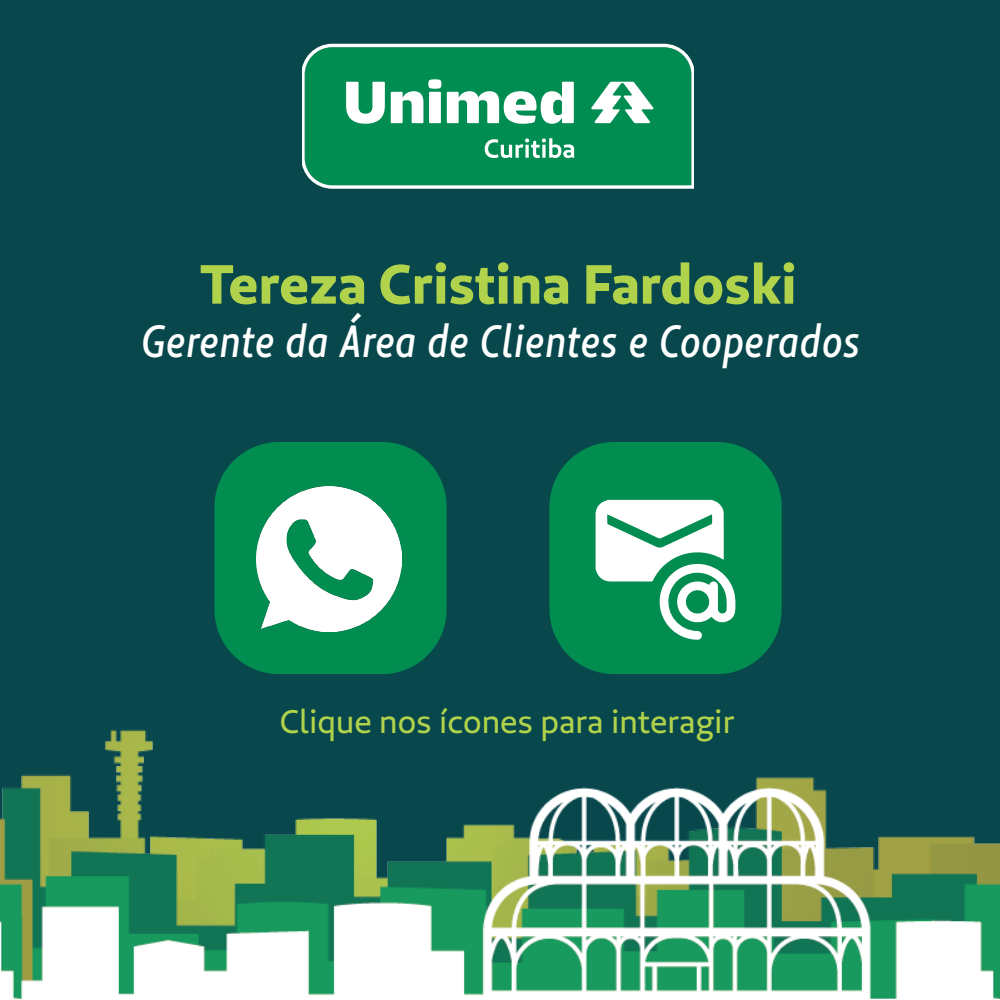
<style>
.page{position:relative;width:1000px;height:1000px;background:#fff}
.page>*{position:absolute;margin:0;border:0;box-sizing:border-box;transform-origin:0 0}
.t1{font:55px "Unimed Sans 2020 Bold";color:#b1d34b}
.t2{font:italic condensed 45px "Unimed Sans 2020 Regular";color:#fff}
.t3{font:32.5px "Unimed Sans 2020 Regular";color:#b1d34b}
</style>
<div class="page">
<img style="left:0;top:0;width:1000px;height:999px">
<div style="left:549px;top:442px;width:233px;height:232px;background:#028d50;border-radius:65px"></div>
<svg style="left:596px;top:500px;width:140px;height:140px"></svg>
<svg style="left:302px;top:44px;width:392px;height:145px;background:#13945e"></svg>
<svg style="left:485px;top:138px;width:89px;height:20px"></svg>
<svg style="left:346px;top:79px;width:228px;height:45px"></svg>
<svg style="left:591px;top:82px;width:62px;height:41px"></svg>
<div style="left:214px;top:442px;width:233px;height:232px;background:#028d50;border-radius:65px"></div>
<img style="left:256px;top:487px;width:145px;height:145px">
<p class="t1" style="left:200px;top:248px;width:598px">Tereza Cristina Fardoski</p>
<p class="t2" style="left:141px;top:312px;width:721px">Gerente da Área de Clientes e Cooperados</p>
<p class="t3" style="left:280px;top:701px;width:456px">Clique nos ícones para interagir</p>
</div>
